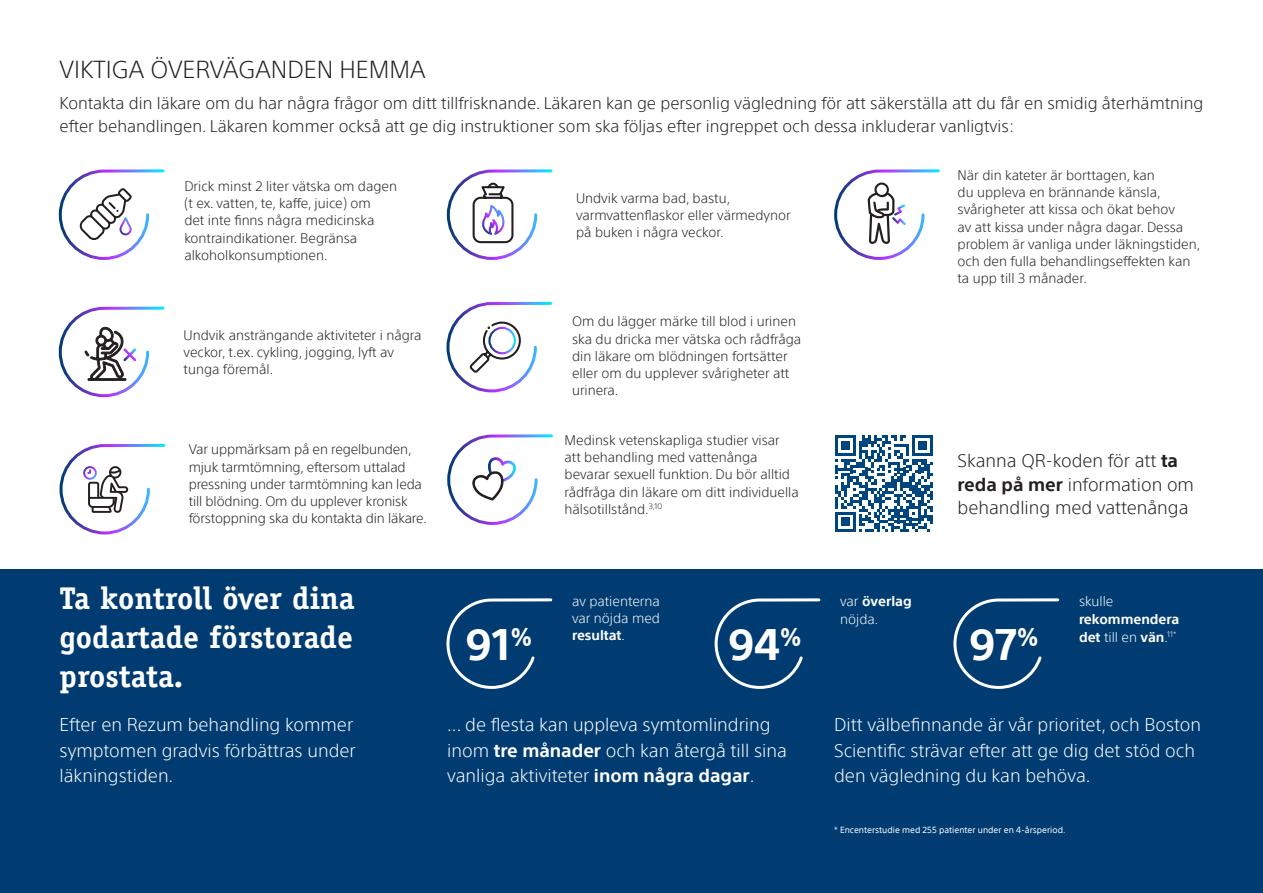
<style>
.page{position:relative;width:1263px;height:893px;background:#fff}
.page>*{position:absolute;margin:0;border:0;box-sizing:border-box;transform-origin:0 0}
.t1{font:700 43.05px "SST";color:#fff}
.t2{font:700 31.5px/39px "Officina Serif Std";color:#fff;text-align:justify}
.t3{font:300 24px "SST";color:#231f20}
.Absatzformat_2{font:300 18px/25.5px "SST";color:#fff}
.Absatzformat_2-2{font:300 18px/23.2px "SST";color:#231f20}
.Absatzformat_2-3{font:300 16.5px/22.5px "SST";color:#231f20}
.Absatzformat_1{font:300 13.5px/17.2px "SST";color:#231f20}
.Absatzformat_2-4{font:300 13.5px/17.2px "SST";color:#fff;text-align:justify}
.Absatzformat_2-5{font:700 13.5px/18px "SST";color:#fff}
.Disclaimer_new{font:8.7px "SST";color:#fff}
.s1{font-weight:700}
.s2{font-weight:300}
</style>
<div class="page">
<div style="left:0;top:570px;width:1263px;height:323px;background:#003c71"></div>
<svg style="left:58px;top:169px;width:107px;height:91px"></svg>
<svg style="left:446px;top:301px;width:107px;height:92px"></svg>
<svg style="left:446px;top:169px;width:107px;height:91px"></svg>
<svg style="left:59px;top:443px;width:107px;height:92px"></svg>
<svg style="left:834px;top:169px;width:106px;height:91px"></svg>
<svg style="left:447px;top:434px;width:106px;height:91px"></svg>
<svg style="left:953px;top:598px;width:107px;height:91px"></svg>
<svg style="left:446px;top:598px;width:107px;height:91px"></svg>
<svg style="left:714px;top:598px;width:107px;height:91px"></svg>
<svg style="left:58px;top:306px;width:107px;height:92px"></svg>
<svg style="left:835px;top:435px;width:97px;height:97px"></svg>
<p class="t3" style="left:60px;top:55px;width:368px">VIKTIGA ÖVERVÄGANDEN HEMMA</p>
<p class="Absatzformat_2-3" style="left:60px;top:92px;width:1145px">Kontakta din läkare om du har några frågor om ditt tillfrisknande. Läkaren kan ge personlig vägledning för att säkerställa att du får en smidig återhämtning efter behandlingen. Läkaren kommer också att ge dig instruktioner som ska följas efter ingreppet och dessa inkluderar vanligtvis:</p>
<p class="Absatzformat_1" style="left:184px;top:177px;width:214px">Drick minst 2 liter vätska om dagen (t ex. vatten, te, kaffe, juice) om<br>det inte finns några medicinska kontraindikationer. Begränsa alkoholkonsumptionen.</p>
<p class="Absatzformat_1" style="left:957px;top:166px;width:244px">När din kateter är borttagen, kan<br>du uppleva en brännande känsla, svårigheter att kissa och ökat behov<br>av att kissa under några dagar. Dessa problem är vanliga under läkningstiden, och den fulla behandlingseffekten kan ta upp till 3 månader.</p>
<p class="Absatzformat_1" style="left:572px;top:313px;width:231px">Om du lägger märke till blod i urinen ska du dricka mer vätska och rådfråga din läkare om blödningen fortsätter eller om du upplever svårigheter att urinera.</p>
<p class="Absatzformat_1" style="left:576px;top:189px;width:216px">Undvik varma bad, bastu, varmvattenflaskor eller värmedynor på buken i några veckor.</p>
<p class="Absatzformat_1" style="left:184px;top:326px;width:239px">Undvik ansträngande aktiviteter i några veckor, t.ex. cykling, jogging, lyft av tunga föremål.</p>
<p class="Absatzformat_1" style="left:189px;top:441px;width:240px">Var uppmärksam på en regelbunden, mjuk tarmtömning, eftersom uttalad pressning under tarmtömning kan leda till blödning. Om du upplever kronisk förstoppning ska du kontakta din läkare.</p>
<p class="Absatzformat_1" style="left:565px;top:431px;width:236px">Medinsk vetenskapliga studier visar att behandling med vattenånga bevarar sexuell funktion. Du bör alltid rådfråga din läkare om ditt individuella hälsotillstånd.<sup>3,10</sup></p>
<p class="Absatzformat_2-2" style="left:957px;top:449px;width:238px">Skanna QR-koden för att <span class="s1">ta reda på mer</span> information om behandling med vattenånga</p>
<p class="t2" style="left:60px;top:579px;width:297px">Ta kontroll över dina godartade förstorade prostata.</p>
<p class="Absatzformat_2" style="left:60px;top:712px;width:298px">Efter en Rezum behandling kommer symptomen gradvis förbättras under läkningstiden.</p>
<p class="Absatzformat_2" style="left:447px;top:712px;width:341px">... de flesta kan uppleva symtomlindring inom <span class="s1">tre månader</span> och kan återgå till sina vanliga aktiviteter <span class="s1">inom några dagar</span>.</p>
<p class="Absatzformat_2" style="left:834px;top:712px;width:369px">Ditt välbefinnande är vår prioritet, och Boston<br>Scientific strävar efter att ge dig det stöd och den vägledning du kan behöva.</p>
<p class="Absatzformat_2-5" style="left:1079px;top:592px;width:102px"><span class="s2">skulle </span>rekommendera det <span class="s2">till en</span> vän<span class="s2">.</span><sup>11*</sup></p>
<p class="Absatzformat_2-4" style="left:840px;top:592px;width:73px;line-height:18px">var <span class="s1">överlag </span>nöjda.</p>
<p class="Absatzformat_2-4" style="left:572px;top:592px;width:89px">av patienterna var nöjda med <span class="s1">resultat</span>.</p>
<p class="t1" style="left:466px;top:619px;width:68px">91<sup>%</sup></p>
<p class="t1" style="left:728px;top:619px;width:74px">94<sup>%</sup></p>
<p class="t1" style="left:969px;top:619px;width:70px">97<sup>%</sup></p>
<p class="Disclaimer_new" style="left:834px;top:825px;width:233px">* Encenterstudie med 255 patienter under en 4-årsperiod.</p>
</div>
